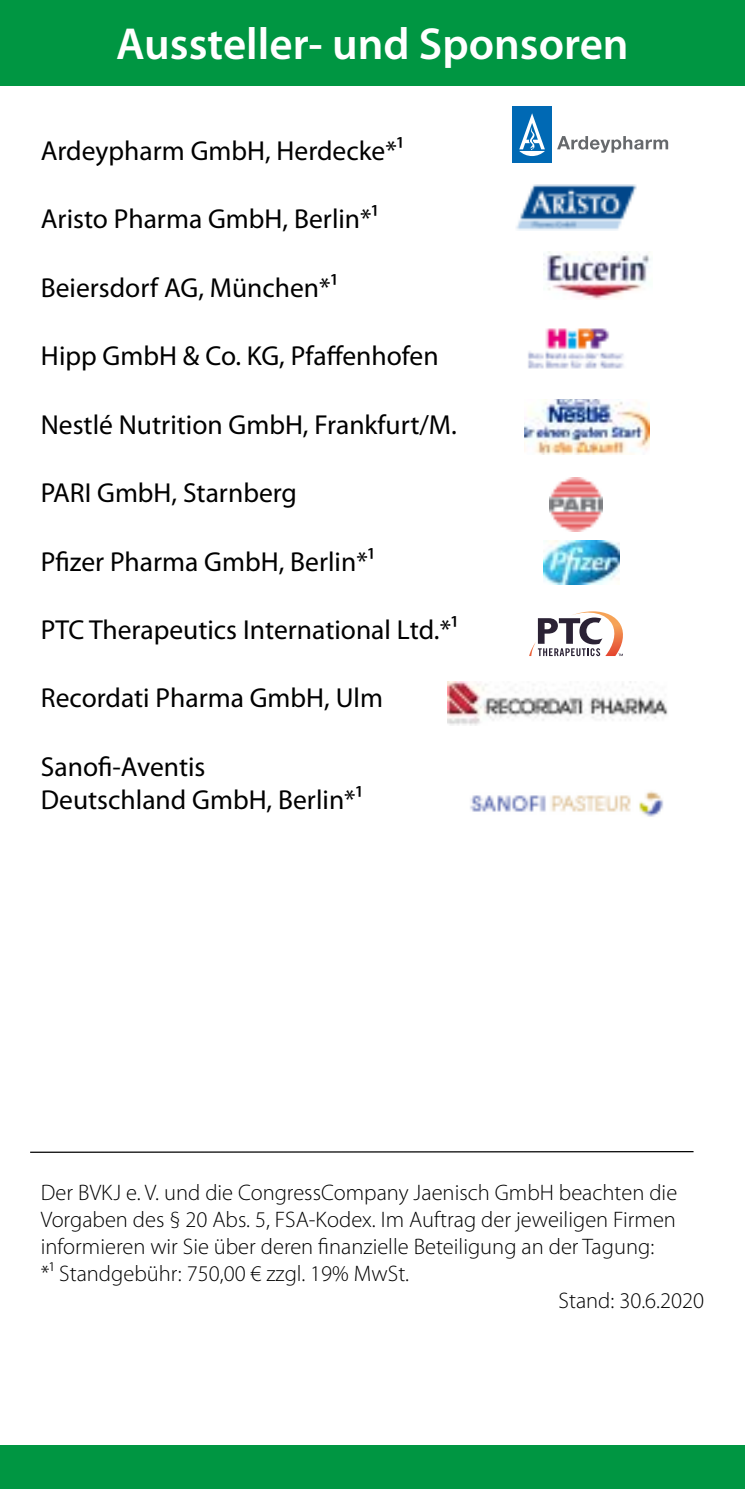
<style>
.page{position:relative;width:745px;height:1489px;background:#fff}
.page>*{position:absolute;margin:0;border:0;box-sizing:border-box;transform-origin:0 0}
.t1{font:600 45px "Myriad Pro";color:#fff}
.t2{font:27.5px/33px "Myriad Pro";color:#000}
.t3{font:300 22.5px "Myriad Pro";color:#000}
</style>
<div class="page">
<div style="left:0;top:0;width:744px;height:85px;background:#009642"></div>
<div style="left:0;top:1445px;width:744px;height:43px;background:#009642"></div>
<hr style="left:30px;top:1150px;width:663px;height:2px;background:#000">
<img style="left:524px;top:399px;width:125px;height:55px">
<img style="left:549px;top:478px;width:53px;height:53px">
<img style="left:470px;top:791px;width:194px;height:26px">
<img style="left:543px;top:540px;width:75px;height:44px">
<svg style="left:529px;top:611px;width:94px;height:45px"></svg>
<img style="left:543px;top:251px;width:108px;height:48px">
<svg style="left:557px;top:136px;width:110px;height:17px"></svg>
<div style="left:512px;top:106px;width:39px;height:57px;background:#0069b4"></div>
<svg style="left:519px;top:113px;width:25px;height:43px"></svg>
<img style="left:516px;top:185px;width:121px;height:45px">
<img style="left:528px;top:328px;width:96px;height:41px">
<img style="left:447px;top:681px;width:220px;height:44px">
<h1 class="t1" style="left:116px;top:16px;width:513px">Aussteller- und Sponsoren</h1>
<p class="t2" style="left:41px;top:134px;width:364px">Ardeypharm GmbH, Herdecke*¹</p>
<p class="t2" style="left:41px;top:202px;width:339px">Aristo Pharma GmbH, Berlin*¹</p>
<p class="t2" style="left:41px;top:270px;width:298px">Beiersdorf AG, München*¹</p>
<p class="t2" style="left:41px;top:339px;width:399px">Hipp GmbH &amp; Co. KG, Pfaffenhofen</p>
<p class="t2" style="left:41px;top:407px;width:417px">Nestlé Nutrition GmbH, Frankfurt/M.</p>
<p class="t2" style="left:41px;top:476px;width:257px">PARI GmbH, Starnberg</p>
<p class="t2" style="left:41px;top:544px;width:335px">Pfizer Pharma GmbH, Berlin*¹</p>
<p class="t2" style="left:41px;top:613px;width:418px">PTC Therapeutics International Ltd.*¹</p>
<p class="t2" style="left:41px;top:681px;width:343px">Recordati Pharma GmbH, Ulm</p>
<p class="t2" style="left:41px;top:749px;width:323px">Sanofi-Aventis<br>Deutschland GmbH, Berlin*¹</p>
<p class="t3" style="left:41px;top:1179px;width:637px">Der BVKJ e. V. und die CongressCompany Jaenisch GmbH beachten die</p>
<p class="t3" style="left:41px;top:1206px;width:636px">Vorgaben des § 20 Abs. 5, FSA-Kodex. Im Auftrag der jeweiligen Firmen</p>
<p class="t3" style="left:41px;top:1233px;width:614px">informieren wir Sie über deren finanzielle Beteiligung an der Tagung:</p>
<p class="t3" style="left:41px;top:1260px;width:369px">*¹ Standgebühr: 750,00 € zzgl. 19% MwSt.</p>
<p class="t3" style="left:558px;top:1287px;width:147px">Stand: 30.6.2020</p>
</div>
